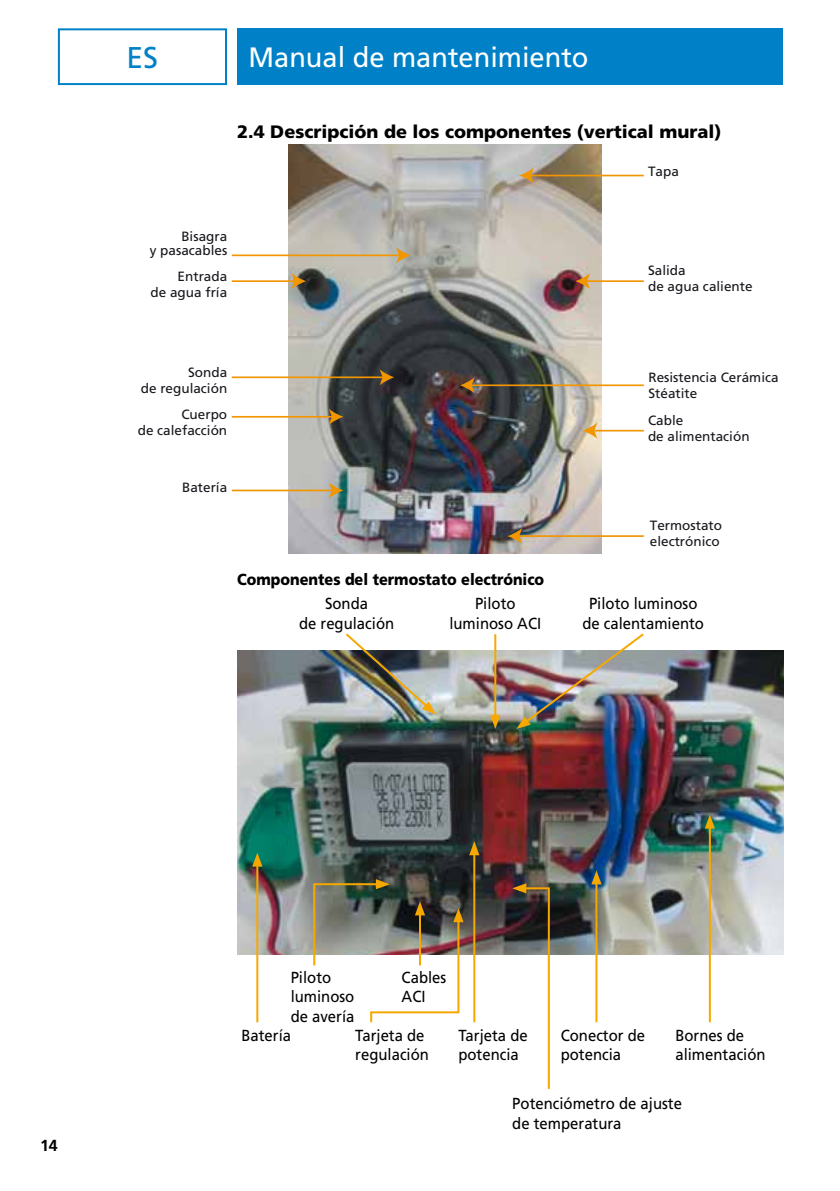
<style>
.page{position:relative;width:840px;height:1191px;background:#fff}
.page>*{position:absolute;margin:0;border:0;box-sizing:border-box;transform-origin:0 0}
.t1{font:30px "Frutiger LT Std";color:#0081c7}
.t2{font:28px "Frutiger LT Std";color:#fff}
.t3{font:900 18px "Frutiger LT Std";color:#000}
.t4{font:16px/19.2px "Frutiger LT Std";color:#000;scale:.93 1}
.t5{font:900 16px "Frutiger LT Std";color:#000;scale:.9 1}
.t6{font:700 16px "Frutiger LT Std";color:#000}
.t7{font:13.4px/16.2px "Frutiger LT Std";color:#17161c}
</style>
<div class="page">
<div style="left:58px;top:28px;width:169px;height:57px;border:2px solid #0081c7"></div>
<div style="left:237px;top:28px;width:545px;height:57px;background:#0081c7"></div>
<img style="left:288px;top:145px;width:313px;height:408px">
<hr style="left:232px;top:280px;width:65px;height:2px;background:#f19600">
<svg style="left:291px;top:273px;width:15px;height:16px"></svg>
<hr style="left:232px;top:254px;width:170px;height:2px;background:#f19600">
<svg style="left:396px;top:247px;width:14px;height:16px"></svg>
<hr style="left:528px;top:175px;width:115px;height:1px;background:#f19600">
<svg style="left:519px;top:167px;width:14px;height:16px"></svg>
<hr style="left:585px;top:280px;width:58px;height:2px;background:#f19600">
<svg style="left:575px;top:273px;width:14px;height:16px"></svg>
<hr style="left:519px;top:535px;width:124px;height:2px;background:#f19600">
<svg style="left:507px;top:528px;width:15px;height:16px"></svg>
<hr style="left:232px;top:489px;width:101px;height:2px;background:#f19600">
<svg style="left:329px;top:482px;width:14px;height:16px"></svg>
<hr style="left:232px;top:416px;width:101px;height:1px;background:#f19600">
<svg style="left:329px;top:409px;width:14px;height:16px"></svg>
<hr style="left:469px;top:384px;width:174px;height:2px;background:#f19600">
<svg style="left:460px;top:377px;width:14px;height:16px"></svg>
<hr style="left:594px;top:430px;width:49px;height:1px;background:#f19600">
<svg style="left:582px;top:423px;width:15px;height:16px"></svg>
<hr style="left:232px;top:376px;width:152px;height:2px;background:#f19600">
<svg style="left:379px;top:369px;width:15px;height:16px"></svg>
<img style="left:237px;top:650px;width:545px;height:305px">
<svg style="left:312px;top:879px;width:151px;height:144px"></svg>
<hr style="left:473px;top:852px;width:2px;height:170px;background:#f7a800">
<svg style="left:469px;top:841px;width:10px;height:14px"></svg>
<svg style="left:512px;top:883px;width:38px;height:206px"></svg>
<hr style="left:595px;top:881px;width:2px;height:141px;background:#f7a800">
<svg style="left:591px;top:870px;width:10px;height:14px"></svg>
<hr style="left:708px;top:825px;width:2px;height:197px;background:#f7a800">
<svg style="left:704px;top:814px;width:10px;height:14px"></svg>
<hr style="left:256px;top:863px;width:2px;height:159px;background:#f7a800">
<svg style="left:252px;top:852px;width:10px;height:14px"></svg>
<hr style="left:494px;top:634px;width:2px;height:84px;background:#f7a800">
<svg style="left:490px;top:715px;width:10px;height:14px"></svg>
<img style="left:343px;top:633px;width:92px;height:81px">
<img style="left:516px;top:633px;width:129px;height:96px">
<h1 class="t1" style="left:126px;top:40px;width:33px">ES</h1>
<h2 class="t2" style="left:248px;top:41px;width:341px">Manual de mantenimiento</h2>
<p class="t3" style="left:237px;top:121px;width:485px">2.4 Descripción de los componentes (vertical mural)</p>
<p class="t7" style="left:181px;top:228px;width:47px">Bisagra</p>
<p class="t7" style="left:150px;top:268px;width:78px;text-align:right">Entrada<br>de agua fría</p>
<p class="t7" style="left:150px;top:242px;width:79px">y pasacables</p>
<p class="t7" style="left:647px;top:164px;width:32px">Tapa</p>
<p class="t7" style="left:647px;top:263px;width:106px">Salida<br>de agua caliente</p>
<p class="t7" style="left:141px;top:364px;width:88px;text-align:right">Sonda<br>de regulación</p>
<p class="t7" style="left:138px;top:406px;width:91px;text-align:right">Cuerpo<br>de calefacción</p>
<p class="t7" style="left:648px;top:369px;width:132px">Resistencia Cerámica<br>Stéatite</p>
<p class="t7" style="left:647px;top:412px;width:103px">Cable<br>de alimentación</p>
<p class="t7" style="left:182px;top:479px;width:47px">Batería</p>
<p class="t5" style="left:237px;top:569px;width:342px">Componentes del termostato electrónico</p>
<p class="t7" style="left:649px;top:517px;width:74px">Termostato electrónico</p>
<p class="t4" style="left:299px;top:594px;width:104px;text-align:center">Sonda<br>de regulación</p>
<p class="t4" style="left:582px;top:594px;width:132px;text-align:center">Piloto luminoso de calentamiento</p>
<p class="t4" style="left:449px;top:594px;width:100px;text-align:center">Piloto luminoso ACI</p>
<p class="t6" style="left:40px;top:1136px;width:19px">14</p>
<p class="t4" style="left:290px;top:968px;width:70px">Piloto luminoso de avería</p>
<p class="t4" style="left:401px;top:968px;width:50px">Cables<br>ACI</p>
<p class="t4" style="left:241px;top:1026px;width:55px">Batería</p>
<p class="t4" style="left:355px;top:1026px;width:81px">Tarjeta de regulación</p>
<p class="t4" style="left:458px;top:1026px;width:76px">Tarjeta de potencia</p>
<p class="t4" style="left:512px;top:1094px;width:184px">Potenciómetro de ajuste de temperatura</p>
<p class="t4" style="left:560px;top:1026px;width:92px">Conector de potencia</p>
<p class="t4" style="left:675px;top:1026px;width:98px">Bornes de alimentación</p>
</div>
